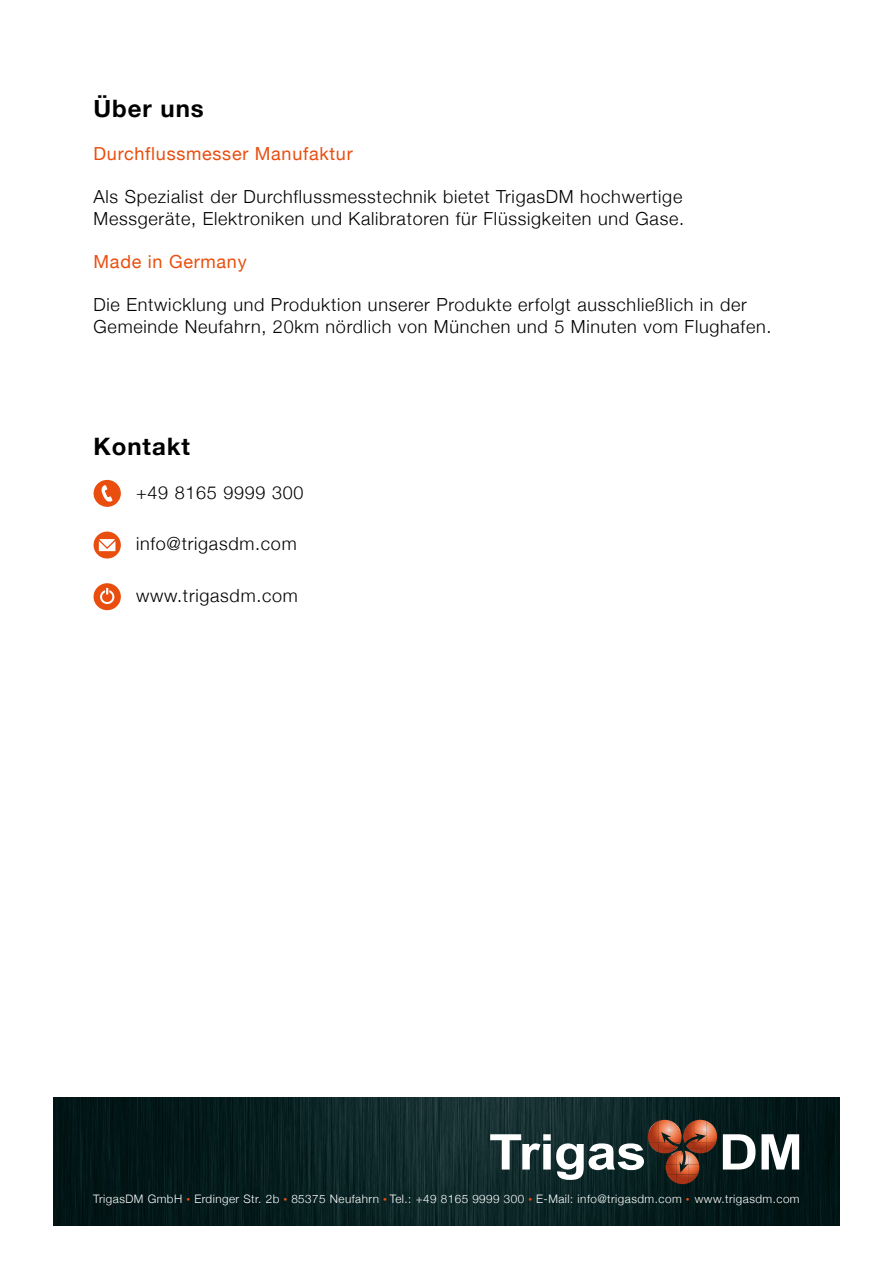
<style>
.page{position:relative;width:893px;height:1263px;background:#fff}
.page>*{position:absolute;margin:0;border:0;box-sizing:border-box;transform-origin:0 0}
.t1{font:700 24px "Helvetica Neue";letter-spacing:.04em;color:#000}
.t2{font:300 18px/21.6px "Helvetica Neue";letter-spacing:.04em;color:#000}
.t3{font:18px "Helvetica Neue";letter-spacing:.04em;color:#e94e0f}
.t4{font:300 11.7px "Helvetica Neue";letter-spacing:.04em;color:#fff}
.s1{font-size:7.65px;color:#e94e0f}
</style>
<div class="page">
<img style="left:53px;top:1097px;width:787px;height:128px">
<svg style="left:490px;top:1120px;width:227px;height:64px;background:#565550"></svg>
<svg style="left:723px;top:1134px;width:32px;height:35px"></svg>
<svg style="left:761px;top:1134px;width:38px;height:35px"></svg>
<div style="left:94px;top:480px;width:27px;height:27px;background:#e94e0f;border-radius:50%"></div>
<svg style="left:102px;top:485px;width:11px;height:17px"></svg>
<div style="left:94px;top:531px;width:27px;height:27px;background:#e94e0f;border-radius:50%"></div>
<svg style="left:99px;top:539px;width:17px;height:12px"></svg>
<div style="left:93px;top:583px;width:28px;height:27px;background:#e94e0f;border-radius:50%"></div>
<svg style="left:100px;top:588px;width:14px;height:16px"></svg>
<h1 class="t1" style="left:94px;top:90px;width:112px">Über uns</h1>
<p class="t3" style="left:94px;top:141px;width:261px">Durchflussmesser Manufaktur</p>
<p class="t2" style="left:94px;top:185px;width:592px">Als Spezialist der Durchflussmesstechnik bietet TrigasDM hochwertige<br>Messgeräte, Elektroniken und Kalibratoren für Flüssigkeiten und Gase.</p>
<p class="t3" style="left:94px;top:249px;width:155px">Made in Germany</p>
<p class="t2" style="left:94px;top:293px;width:679px">Die Entwicklung und Produktion unserer Produkte erfolgt ausschließlich in der<br>Gemeinde Neufahrn, 20km nördlich von München und 5 Minuten vom Flughafen.</p>
<h1 class="t1" style="left:94px;top:428px;width:98px">Kontakt</h1>
<p class="t2" style="left:136px;top:480px;width:169px">+49 8165 9999 300</p>
<p class="t2" style="left:136px;top:532px;width:162px">info@trigasdm.com</p>
<p class="t2" style="left:136px;top:583px;width:163px">www.trigasdm.com</p>
<p class="t4" style="left:93px;top:1190px;width:708px">TrigasDM GmbH <span class="s1">•</span> Erdinger Str. 2b <span class="s1">•</span> 85375 Neufahrn <span class="s1">•</span> Tel.: +49 8165 9999 300 <span class="s1">•</span> E-Mail: info@trigasdm.com <span class="s1">•</span> www.trigasdm.com</p>
</div>
